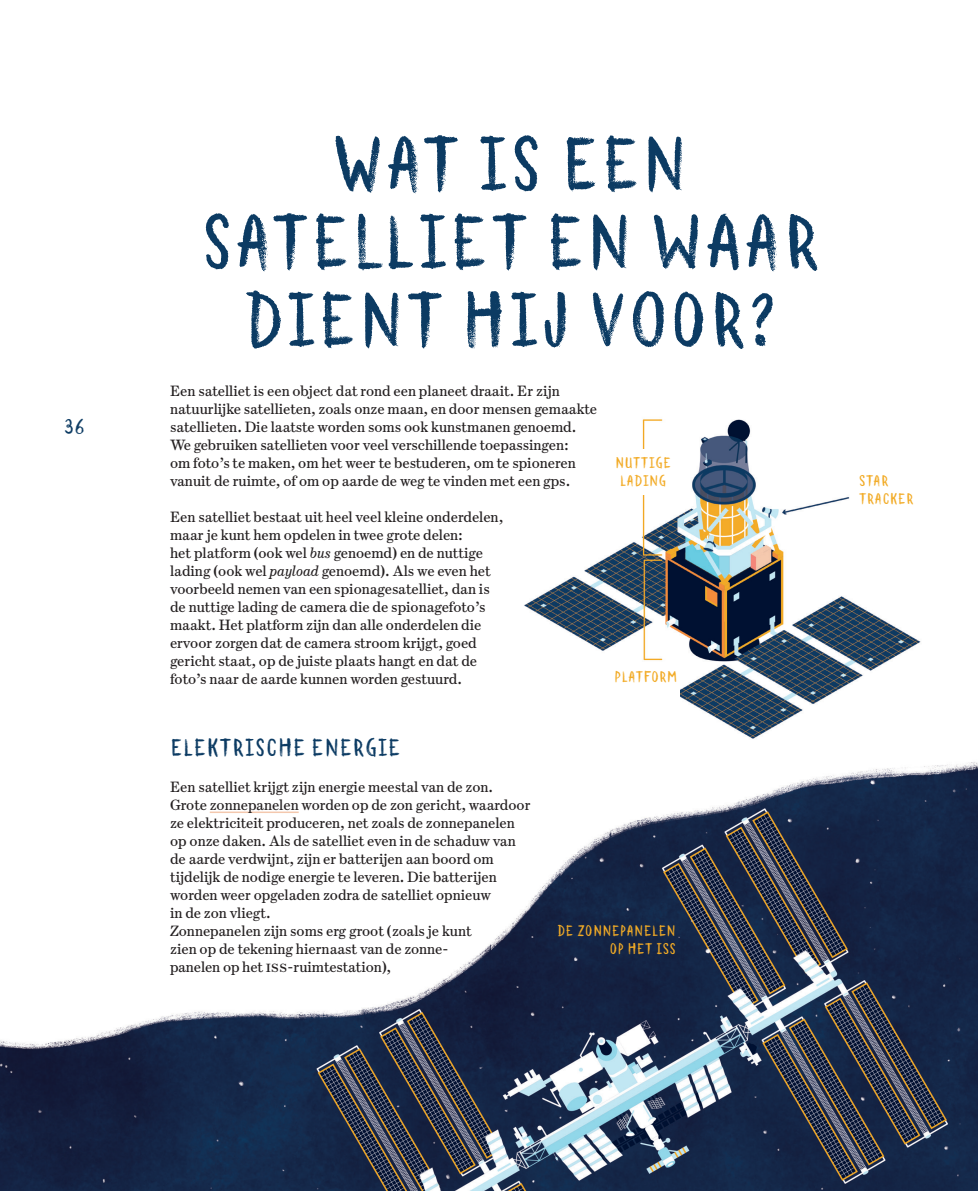
<style>
.page{position:relative;width:978px;height:1191px;background:#fff}
.page>*{position:absolute;margin:0;border:0;box-sizing:border-box;transform-origin:0 0}
.T1{font:75px/78px "Canvas Curly Sans Combined";color:#0c3b63;text-align:center}
.T2{font:24px "Canvas Curly Sans Combined";color:#0c3b63}
.t1{font:21px "Canvas Curly Sans Combined";color:#0c3b63}
.t2{font:15px/18px "Escrow Text";color:#231f20}
.T_Wist_je_dat{font:15px/18px "Canvas Curly Sans Combined";color:#f2ab26}
.s1{font-style:italic}
</style>
<div class="page">
<img style="left:0;top:762px;width:978px;height:429px">
<img style="left:524px;top:419px;width:397px;height:320px">
<hr style="left:210px;top:811px;width:89px;height:2px;background:#f4c8ae">
<div style="left:610px;top:448px;width:67px;height:46px;background:#fff"></div>
<div style="left:612px;top:667px;width:68px;height:46px;background:#fff"></div>
<h3 class="t1" style="left:64px;top:413px;width:23px">36</h3>
<p class="T1" style="left:200px;top:123px;width:623px">WAT IS EEN<br>SATELLIET EN WAAR<br>DIENT HIJ VOOR?</p>
<p class="t2" style="left:170px;top:381px;width:429px">Een satelliet is een object dat rond een planeet draait. Er zijn natuurlijke satellieten, zoals onze maan, en door mensen gemaakte satellieten. Die laatste worden soms ook kunstmanen genoemd.</p>
<p class="t2" style="left:170px;top:435px;width:407px">We gebruiken satellieten voor veel verschillende toepassingen: om foto’s te maken, om het weer te bestuderen, om te spioneren vanuit de ruimte, of om op aarde de weg te vinden met een gps.</p>
<p class="t2" style="left:170px;top:507px;width:335px">Een satelliet bestaat uit heel veel kleine onderdelen, maar je kunt hem opdelen in twee grote delen:<br>het platform (ook wel <span class="s1">bus</span> genoemd) en de nuttige lading (ook wel <span class="s1">payload</span> genoemd). Als we even het voorbeeld nemen van een spionagesatelliet, dan is de nuttige lading de camera die de spionagefoto’s maakt. Het platform zijn dan alle onderdelen die ervoor zorgen dat de camera stroom krijgt, goed gericht staat, op de juiste plaats hangt en dat de foto’s naar de aarde kunnen worden gestuurd.</p>
<p class="T_Wist_je_dat" style="left:615px;top:453px;width:58px;text-align:center">N UTTIGE<br>LADING</p>
<p class="T_Wist_je_dat" style="left:614px;top:667px;width:65px">PLATFORM</p>
<p class="T2" style="left:170px;top:733px;width:232px">ELEKTRISCHE ENERGIE</p>
<p class="t2" style="left:170px;top:777px;width:362px">Een satelliet krijgt zijn energie meestal van de zon.<br>Grote zonnepanelen worden op de zon gericht, waardoor ze elektriciteit produceren, net zoals de zonnepanelen op onze daken. Als de satelliet even in de schaduw van de aarde verdwijnt, zijn er batterijen aan boord om tijdelijk de nodige energie te leveren. Die batterijen worden weer opgeladen zodra de satelliet opnieuw<br>in de zon vliegt.</p>
<p class="t2" style="left:170px;top:921px;width:303px">Zonnepanelen zijn soms erg groot (zoals je kunt zien op de tekening hiernaast van de zonne&shy;panelen op het ISS-ruimtestation),</p>
<p class="T_Wist_je_dat" style="left:609px;top:921px;width:68px;text-indent:-52px">DE ZONNEPANELEN<br>OP HET ISS</p>
<p class="T_Wist_je_dat" style="left:859px;top:471px;width:56px">STAR<br>TRACKER</p>
</div>
